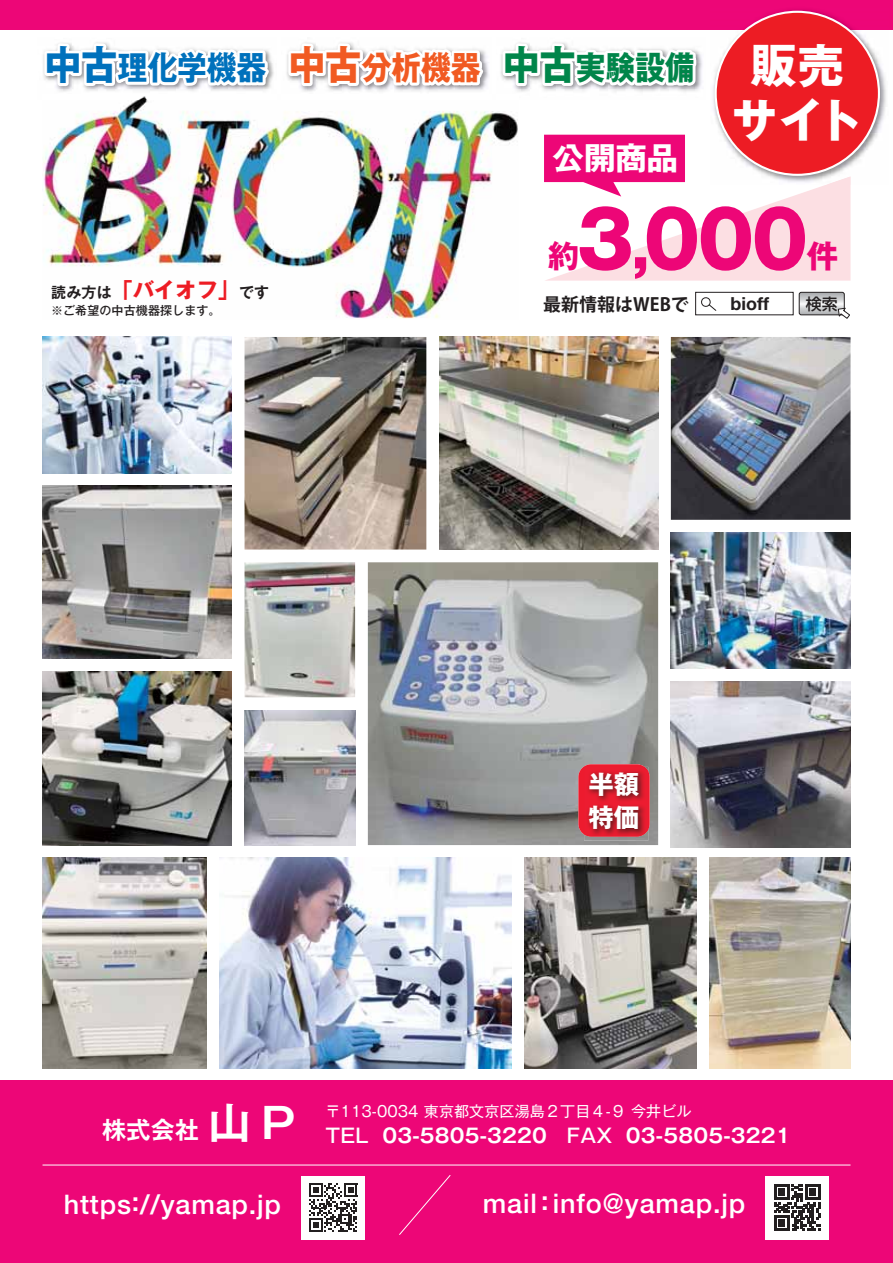
<style>
.page{position:relative;width:893px;height:1263px;background:#fff}
.page>*{position:absolute;margin:0;border:0;box-sizing:border-box;transform-origin:0 0}
.t1{font:800 90px "Helvetica Neue LT Std";color:#ed0677}
.t2{font:46.5px/55.3px "Gothic MB101 Pro Bold 90 msp RKSJ H";color:#fff;text-align:center}
.t3{font:33px "Gothic MB101 Pro Bold 90 msp RKSJ H";color:#0071bc;scale:.9 1}
.t4{font:31.5px "Gothic MB101 Pro Bold 90 msp RKSJ H";color:#fff}
.t5{font:31.5px "Gothic MB101 Pro Bold 90 msp RKSJ H";color:#ed0677}
.t6{font:500 27px "Helvetica Neue LT Pro";letter-spacing:.03em;color:#fff}
.t7{font:25.5px/33px "Gothic MB101 Pro Bold 90 msp RKSJ H";color:#fff}
.t8{font:24px "Gothic MB101 Pro De Bold 90 msp RKSJ H";color:#fff}
.t9{font:19.5px "Gothic MB101 Pro De Bold 90 msp RKSJ H";letter-spacing:.01em;color:#fff}
.t10{font:18px "Koz Go Pr 6 N Bold 90 msp RKSJ H";color:#231f20}
.t11{font:700 18px "Helvetica Neue LT Pro";color:#231f20}
.t12{font:15.9px "Shin Go Pro Medium 90 msp RKSJ H";color:#231f20}
.t13{font:15px "Gothic MB101 Pro Regular 90 msp RKSJ H";letter-spacing:.01em;color:#fff}
.t14{font:15px "Gothic MB101 Pro De Bold 90 msp RKSJ H";letter-spacing:.01em;color:#231f20}
.t15{font:12px "Gothic MB101 Pro Medium 90 msp RKSJ H";letter-spacing:.01em;color:#231f20}
.s1{font-size:40.5px}
.s2{font-size:40.5px;color:#f15a22}
.s3{color:#f15a22}
.s4{font-size:40.5px;color:#00854a}
.s5{color:#00854a}
.s6{font-family:"Gothic MB101 Pro Bold 90 msp RKSJ H";font-size:21px;color:#ed1c24}
.s7{font-size:60px}
.s8{font-size:42px}
.s9{font-family:"Gothic MB101 Pro Medium 90 msp RKSJ H"}
</style>
<div class="page">
<img style="left:244px;top:337px;width:182px;height:213px">
<img style="left:368px;top:562px;width:290px;height:283px">
<img style="left:43px;top:337px;width:189px;height:136px">
<img style="left:671px;top:681px;width:179px;height:166px">
<img style="left:709px;top:858px;width:141px;height:210px">
<img style="left:219px;top:858px;width:292px;height:210px">
<img style="left:671px;top:533px;width:179px;height:136px">
<img style="left:43px;top:858px;width:163px;height:210px">
<img style="left:524px;top:858px;width:172px;height:210px">
<img style="left:244px;top:710px;width:111px;height:135px">
<img style="left:244px;top:562px;width:111px;height:135px">
<img style="left:43px;top:486px;width:189px;height:173px">
<img style="left:43px;top:672px;width:189px;height:173px">
<img style="left:671px;top:337px;width:179px;height:183px">
<img style="left:439px;top:337px;width:219px;height:213px">
<div style="left:578px;top:764px;width:72px;height:73px;background:#ed1b2e;border-radius:13px"></div>
<img style="left:584px;top:837px;width:64px;height:4px">
<img style="left:584px;top:767px;width:64px;height:70px">
<div style="left:0;top:0;width:893px;height:30px;background:#ed0677"></div>
<div style="left:0;top:1080px;width:893px;height:183px;background:#ed0677"></div>
<div style="left:301px;top:1176px;width:64px;height:63px;background:#fff"></div>
<svg style="left:309px;top:1183px;width:48px;height:49px"></svg>
<hr style="left:43px;top:1165px;width:807px;height:1px;background:#fff">
<svg style="left:399px;top:1175px;width:52px;height:60px"></svg>
<div style="left:765px;top:1176px;width:64px;height:63px;background:#fff"></div>
<svg style="left:774px;top:1184px;width:46px;height:47px"></svg>
<svg style="left:43px;top:42px;width:231px;height:50px"></svg>
<svg style="left:286px;top:42px;width:203px;height:50px"></svg>
<img style="left:43px;top:99px;width:457px;height:220px">
<img style="left:140px;top:96px;width:7px;height:3px">
<img style="left:784px;top:9px;width:102px;height:120px">
<svg style="left:500px;top:11px;width:380px;height:308px"></svg>
<p class="t3" style="left:45px;top:55px;width:724px"><span class="s1">中古</span>理化学機器 <span class="s2">中古</span><span class="s3">分析機器</span> <span class="s4">中古</span><span class="s5">実験設備</span></p>
<p class="t4" style="left:552px;top:147px;width:127px">公開商品</p>
<h2 class="t2" style="left:732px;top:44px;width:133px">販売サイト</h2>
<p class="t14" style="left:51px;top:286px;width:220px">読み方は<span class="s6">「バイオフ」</span>です</p>
<p class="t15" style="left:51px;top:306px;width:171px">※ご希望の中古機器探します。</p>
<h1 class="t1" style="left:577px;top:186px;width:233px">3<span class="s7">,</span>000</h1>
<p class="t5" style="left:548px;top:244px;width:33px">約</p>
<p class="t5" style="left:807px;top:244px;width:33px">件</p>
<p class="t10" style="left:543px;top:298px;width:147px">最新情報はWEBで</p>
<p class="t11" style="left:731px;top:293px;width:40px">bioff</p>
<p class="t12" style="left:806px;top:298px;width:33px">検索</p>
<p class="t7" style="left:588px;top:771px;width:52px">半額特価</p>
<p class="t8" style="left:102px;top:1121px;width:195px">株式会社<span class="s8">山 P</span></p>
<p class="t13" style="left:325px;top:1105px;width:383px">〒113-0034 東京都文京区湯島２丁目４-９ 今井ビル　</p>
<p class="t9" style="left:325px;top:1128px;width:467px"><span class="s9">TEL</span> 03-5805-3220 <span class="s9">FAX</span> 03-5805-3221</p>
<p class="t6" style="left:64px;top:1189px;width:219px">https://yamap.jp</p>
<p class="t6" style="left:483px;top:1188px;width:264px">mail : info@yamap.jp</p>
</div>
